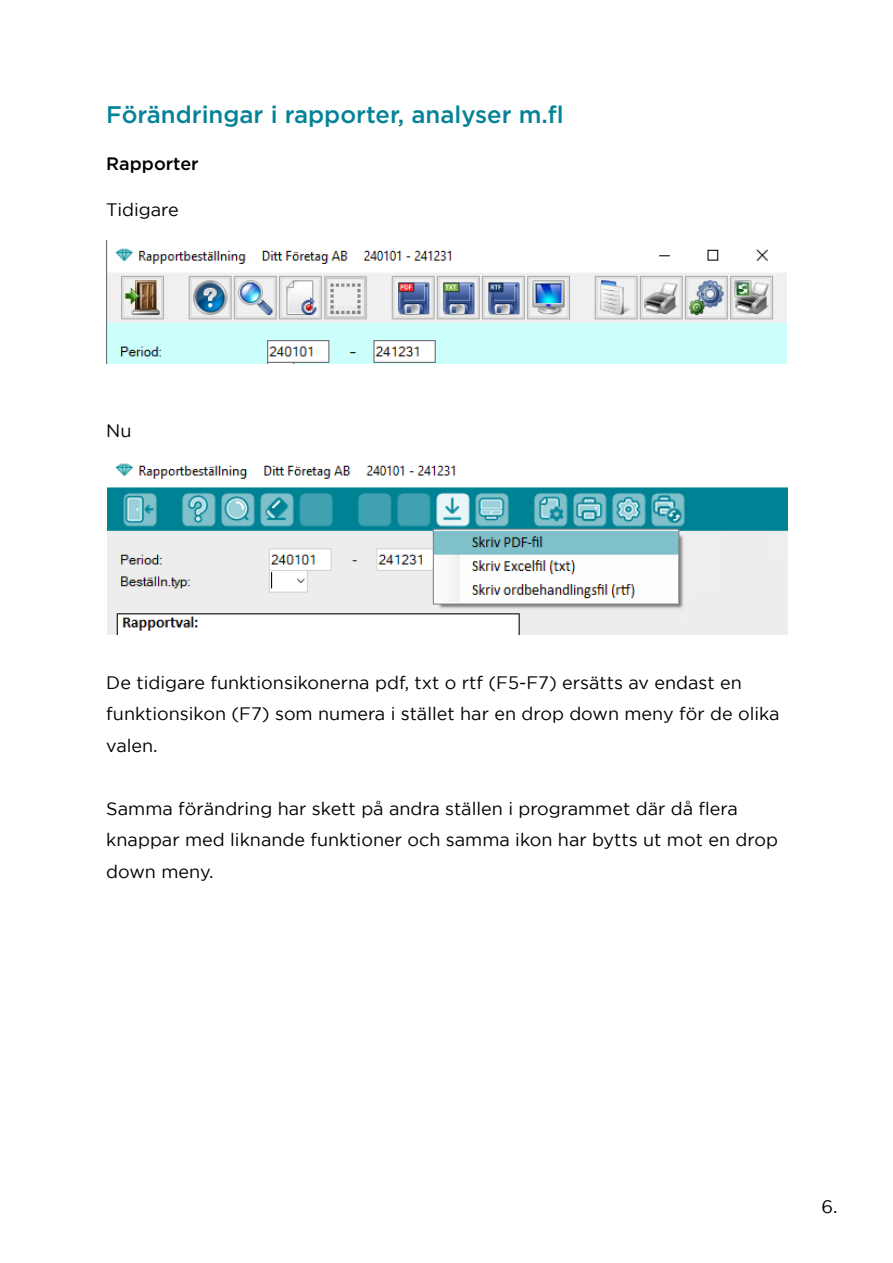
<style>
.page{position:relative;width:893px;height:1263px;background:#fff}
.page>*{position:absolute;margin:0;border:0;box-sizing:border-box;transform-origin:0 0}
.t1{font:500 24px "Gotham";color:#048396}
.t2{font:18px/31.5px "Gotham";color:#000}
.t3{font:500 18px "Gotham";color:#000}
</style>
<div class="page">
<img style="left:106px;top:241px;width:681px;height:122px">
<img style="left:107px;top:463px;width:681px;height:171px">
<h1 class="t1" style="left:106px;top:99px;width:459px">Förändringar i rapporter, analyser m.fl</h1>
<p class="t3" style="left:106px;top:152px;width:94px">Rapporter</p>
<p class="t2" style="left:106px;top:194px;width:74px">Tidigare</p>
<p class="t2" style="left:106px;top:414px;width:27px">Nu</p>
<p class="t2" style="left:106px;top:666px;width:675px">De tidigare funktionsikonerna pdf, txt o rtf (F5-F7) ersätts av endast en funktionsikon (F7) som numera i stället har en drop down meny för de olika valen.</p>
<p class="t2" style="left:106px;top:792px;width:673px">Samma förändring har skett på andra ställen i programmet där då flera knappar med liknande funktioner och samma ikon har bytts ut mot en drop down meny.</p>
<p class="t2" style="left:822px;top:1190px;width:18px">6.</p>
</div>
